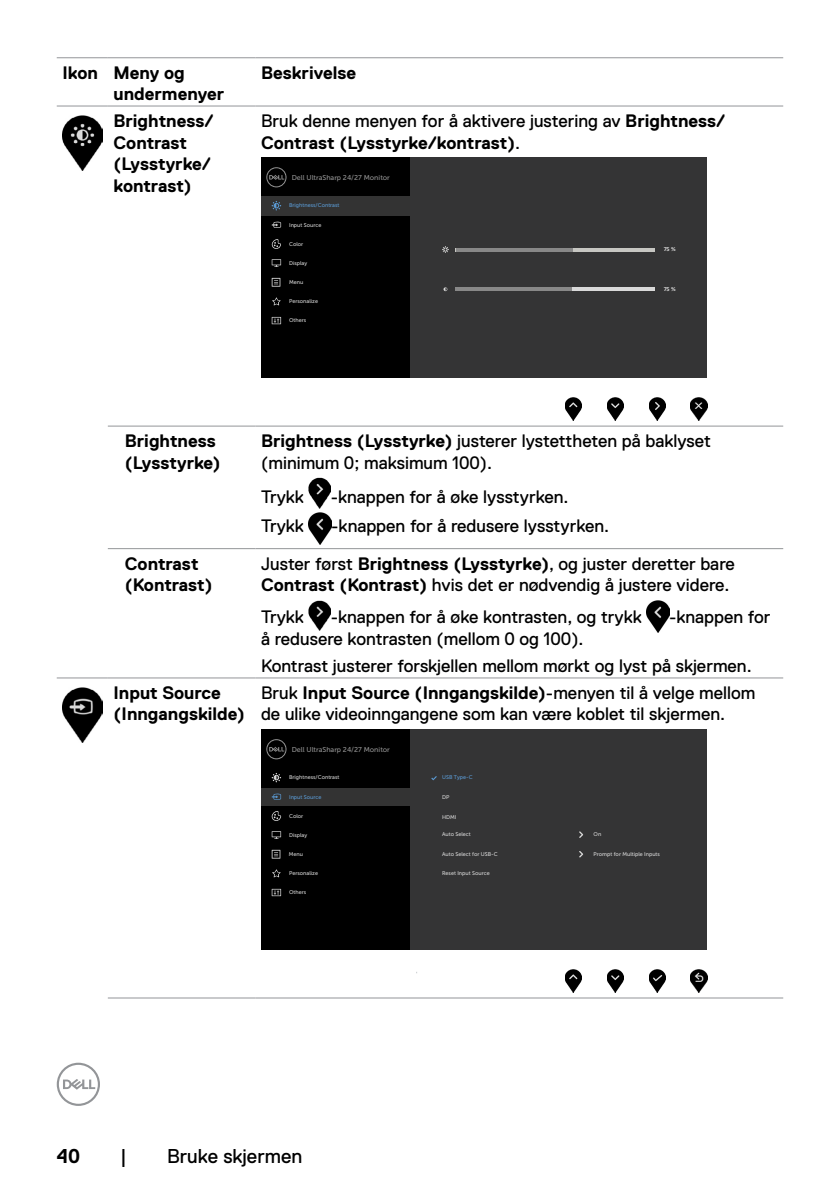
<style>
.page{position:relative;width:840px;height:1191px;background:#fff}
.page>*{position:absolute;margin:0;border:0;box-sizing:border-box;transform-origin:0 0}
.t1{font:20px "Dell Replica";color:#000}
.t2{font:700 20px "Dell Replica";color:#000}
.t3{font:18px/21.6px "Dell Replica";color:#000}
.t4{font:700 18px/21.6px "Dell Replica";color:#000}
.t5{font:7px "Museo Sans For Dell 500";color:#939393}
.t6{font:700 6.2px "Calibri";color:#d9d9d9}
.t7{font:5.4px "Museo Sans For Dell 500";color:#d9d9d9}
.t8{font:5.4px "Museo Sans For Dell 500";color:#5b9bd5}
.s1{font-weight:700}
</style>
<div class="page">
<svg style="left:57px;top:1062px;width:43px;height:44px"></svg>
<hr style="left:108px;top:426px;width:147px;height:1px;background:#939598">
<hr style="left:255px;top:426px;width:527px;height:1px;background:#939598">
<hr style="left:108px;top:548px;width:147px;height:1px;background:#939598">
<hr style="left:255px;top:548px;width:527px;height:1px;background:#939598">
<hr style="left:57px;top:677px;width:51px;height:1px;background:#939598">
<hr style="left:108px;top:677px;width:147px;height:1px;background:#939598">
<hr style="left:255px;top:677px;width:527px;height:1px;background:#939598">
<hr style="left:57px;top:57px;width:51px;height:1px;background:#939598">
<hr style="left:108px;top:57px;width:147px;height:1px;background:#939598">
<hr style="left:255px;top:57px;width:527px;height:1px;background:#939598">
<hr style="left:57px;top:106px;width:51px;height:1px;background:#939598">
<hr style="left:108px;top:106px;width:147px;height:1px;background:#939598">
<hr style="left:255px;top:106px;width:527px;height:1px;background:#939598">
<hr style="left:108px;top:997px;width:147px;height:1px;background:#939598">
<hr style="left:255px;top:997px;width:527px;height:1px;background:#939598">
<img style="left:62px;top:115px;width:40px;height:56px">
<div style="left:261px;top:158px;width:445px;height:220px;background:#343435"></div>
<div style="left:261px;top:158px;width:148px;height:220px;background:#000"></div>
<svg style="left:266px;top:167px;width:20px;height:20px"></svg>
<hr style="left:455px;top:248px;width:199px;height:3px;background:#c6c6c2">
<hr style="left:455px;top:248px;width:117px;height:3px;background:#888">
<hr style="left:455px;top:287px;width:199px;height:4px;background:#d9d9d9">
<hr style="left:455px;top:287px;width:117px;height:4px;background:#888">
<div style="left:261px;top:196px;width:148px;height:19px;background:#333"></div>
<img style="left:565px;top:397px;width:16px;height:23px">
<img style="left:607px;top:397px;width:16px;height:23px">
<img style="left:649px;top:397px;width:16px;height:23px">
<img style="left:690px;top:397px;width:16px;height:23px">
<svg style="left:443px;top:287px;width:4px;height:4px"></svg>
<svg style="left:271px;top:201px;width:10px;height:9px"></svg>
<svg style="left:271px;top:222px;width:10px;height:6px"></svg>
<svg style="left:271px;top:239px;width:10px;height:10px"></svg>
<svg style="left:271px;top:259px;width:10px;height:8px"></svg>
<svg style="left:271px;top:278px;width:9px;height:9px"></svg>
<svg style="left:272px;top:297px;width:9px;height:9px"></svg>
<svg style="left:271px;top:317px;width:10px;height:7px"></svg>
<svg style="left:442px;top:246px;width:6px;height:7px"></svg>
<img style="left:308px;top:478px;width:22px;height:30px">
<img style="left:308px;top:512px;width:23px;height:32px">
<img style="left:308px;top:600px;width:22px;height:31px">
<img style="left:646px;top:601px;width:22px;height:32px">
<img style="left:62px;top:687px;width:40px;height:55px">
<div style="left:261px;top:729px;width:445px;height:221px;background:#343435"></div>
<div style="left:261px;top:729px;width:148px;height:39px;background:#000"></div>
<svg style="left:266px;top:739px;width:20px;height:20px"></svg>
<div style="left:261px;top:806px;width:148px;height:19px;background:#000"></div>
<div style="left:261px;top:825px;width:148px;height:19px;background:#000"></div>
<div style="left:261px;top:844px;width:148px;height:19px;background:#000"></div>
<div style="left:261px;top:863px;width:148px;height:20px;background:#000"></div>
<div style="left:261px;top:883px;width:148px;height:19px;background:#000"></div>
<div style="left:261px;top:902px;width:148px;height:19px;background:#000"></div>
<div style="left:261px;top:921px;width:148px;height:19px;background:#000"></div>
<div style="left:261px;top:940px;width:148px;height:10px;background:#000"></div>
<div style="left:261px;top:768px;width:148px;height:19px;background:#000"></div>
<img style="left:565px;top:969px;width:16px;height:23px">
<img style="left:607px;top:969px;width:16px;height:23px">
<img style="left:649px;top:969px;width:16px;height:23px">
<img style="left:690px;top:969px;width:16px;height:23px">
<svg style="left:271px;top:793px;width:10px;height:7px"></svg>
<svg style="left:271px;top:831px;width:10px;height:8px"></svg>
<svg style="left:271px;top:850px;width:9px;height:8px"></svg>
<svg style="left:272px;top:869px;width:9px;height:8px"></svg>
<svg style="left:271px;top:889px;width:10px;height:7px"></svg>
<svg style="left:271px;top:773px;width:10px;height:9px"></svg>
<svg style="left:271px;top:811px;width:10px;height:10px"></svg>
<svg style="left:431px;top:776px;width:5px;height:4px"></svg>
<svg style="left:579px;top:831px;width:3px;height:7px"></svg>
<svg style="left:579px;top:851px;width:3px;height:6px"></svg>
<p class="t4" style="left:113px;top:62px;width:112px;text-indent:-51px">Ikon Meny og undermenyer</p>
<p class="t4" style="left:261px;top:62px;width:97px">Beskrivelse</p>
<p class="t4" style="left:113px;top:110px;width:102px">Brightness/<br>Contrast (Lysstyrke/ kontrast)</p>
<p class="t3" style="left:261px;top:110px;width:465px">Bruk denne menyen for å aktivere justering av <span class="s1">Brightness/<br>Contrast (Lysstyrke/kontrast)</span>.</p>
<p class="t5" style="left:291px;top:173px;width:100px">Dell UltraSharp 24/27 Monitor</p>
<p class="t8" style="left:289px;top:203px;width:52px">Brightness/Contrast</p>
<p class="t7" style="left:289px;top:241px;width:16px">Color</p>
<p class="t7" style="left:289px;top:260px;width:20px">Display</p>
<p class="t7" style="left:289px;top:222px;width:34px">Input Source</p>
<p class="t6" style="left:663px;top:245px;width:14px">75 %</p>
<p class="t7" style="left:289px;top:279px;width:16px">Menu</p>
<p class="t7" style="left:289px;top:298px;width:30px">Personalize</p>
<p class="t7" style="left:289px;top:317px;width:19px">Others</p>
<p class="t6" style="left:663px;top:284px;width:14px">75 %</p>
<p class="t4" style="left:125px;top:430px;width:97px">Brightness (Lysstyrke)</p>
<p class="t3" style="left:261px;top:430px;width:451px"><span class="s1">Brightness (Lysstyrke)</span> justerer lystettheten på baklyset (minimum 0; maksimum 100).</p>
<p class="t3" style="left:261px;top:486px;width:44px">Trykk</p>
<p class="t3" style="left:330px;top:486px;width:239px">-knappen for å øke lysstyrken.</p>
<p class="t3" style="left:261px;top:514px;width:44px">Trykk</p>
<p class="t3" style="left:331px;top:514px;width:279px">-knappen for å redusere lysstyrken.</p>
<p class="t4" style="left:125px;top:552px;width:89px">Contrast (Kontrast)</p>
<p class="t3" style="left:261px;top:552px;width:475px">Juster først <span class="s1">Brightness (Lysstyrke)</span>, og juster deretter bare<br><span class="s1">Contrast (Kontrast)</span> hvis det er nødvendig å justere videre.</p>
<p class="t3" style="left:261px;top:606px;width:44px">Trykk</p>
<p class="t3" style="left:330px;top:606px;width:312px">-knappen for å øke kontrasten, og trykk</p>
<p class="t3" style="left:668px;top:606px;width:103px">-knappen for</p>
<p class="t3" style="left:261px;top:625px;width:492px;line-height:27.2px">å redusere kontrasten (mellom 0 og 100).<br>Kontrast justerer forskjellen mellom mørkt og lyst på skjermen.</p>
<p class="t4" style="left:113px;top:682px;width:133px">Input Source (Inngangskilde)</p>
<p class="t3" style="left:261px;top:682px;width:495px">Bruk <span class="s1">Input Source (Inngangskilde)</span>-menyen til å velge mellom de ulike videoinngangene som kan være koblet til skjermen.</p>
<p class="t5" style="left:291px;top:745px;width:100px">Dell UltraSharp 24/27 Monitor</p>
<p class="t7" style="left:289px;top:774px;width:52px">Brightness/Contrast</p>
<p class="t7" style="left:289px;top:813px;width:16px">Color</p>
<p class="t7" style="left:289px;top:832px;width:20px">Display</p>
<p class="t8" style="left:442px;top:774px;width:32px">USB Type-C</p>
<p class="t8" style="left:289px;top:793px;width:34px">Input Source</p>
<p class="t7" style="left:442px;top:794px;width:9px">DP</p>
<p class="t7" style="left:442px;top:814px;width:16px">HDMI</p>
<p class="t7" style="left:442px;top:851px;width:57px">Auto Select for USB-C</p>
<p class="t7" style="left:593px;top:851px;width:68px">Prompt for Multiple Inputs</p>
<p class="t7" style="left:442px;top:831px;width:30px">Auto Select</p>
<p class="t7" style="left:593px;top:831px;width:9px">On</p>
<p class="t7" style="left:288px;top:851px;width:16px">Menu</p>
<p class="t7" style="left:289px;top:870px;width:30px">Personalize</p>
<p class="t7" style="left:289px;top:889px;width:19px">Others</p>
<p class="t7" style="left:442px;top:870px;width:49px">Reset Input Source</p>
<p class="t2" style="left:57px;top:1144px;width:25px">40</p>
<p class="t1" style="left:120px;top:1144px;width:8px">|</p>
<p class="t1" style="left:167px;top:1144px;width:136px">Bruke skjermen</p>
</div>
